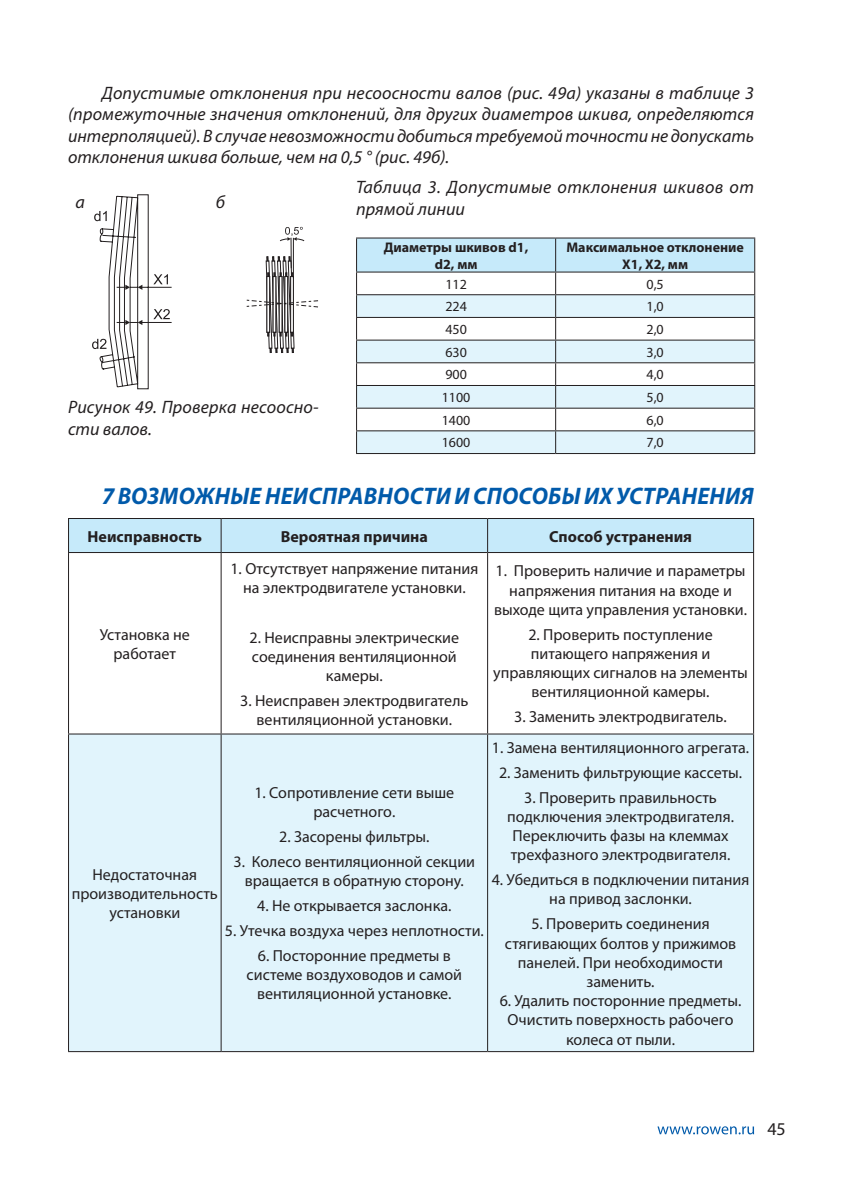
<style>
.page{position:relative;width:842px;height:1191px;background:#fff}
.page>*{position:absolute;margin:0;border:0;box-sizing:border-box;transform-origin:0 0}
.t1{font:italic 700 24px "Myriad Pro";color:#015aaa;scale:.96 1}
.t2{font:italic 18px/21.6px "Myriad Pro";color:#231f20;text-align:justify}
.t3{font:italic 18px/21.6px "Myriad Pro";letter-spacing:.02em;color:#231f20}
.t4{font:18px "Myriad Pro";color:#231f20}
.t5{font:16px/19.2px "Myriad Pro";color:#231f20;text-align:center}
.t6{font:700 16px "Myriad Pro";color:#231f20}
.t7{font:700 14px/16.8px "Myriad Pro";color:#231f20;text-align:center}
.t8{font:14px "Myriad Pro";color:#231f20}
</style>
<div class="page">
<svg style="left:657px;top:1126px;width:97px;height:8px"></svg>
<svg style="left:92px;top:194px;width:80px;height:195px"></svg>
<svg style="left:246px;top:256px;width:73px;height:97px"></svg>
<hr style="left:293px;top:238px;width:1px;height:40px;background:#231f20">
<hr style="left:291px;top:238px;width:1px;height:30px;background:#231f20">
<svg style="left:280px;top:227px;width:25px;height:14px"></svg>
<hr style="left:356px;top:237px;width:200px;height:1px;background:#231f20">
<hr style="left:556px;top:237px;width:199px;height:1px;background:#231f20">
<hr style="left:356px;top:453px;width:200px;height:1px;background:#231f20">
<hr style="left:556px;top:453px;width:199px;height:1px;background:#231f20">
<svg style="left:356px;top:238px;width:399px;height:215px"></svg>
<div style="left:69px;top:519px;width:684px;height:33px;background:#c6eafa"></div>
<div style="left:69px;top:734px;width:684px;height:317px;background:#e1f4fc"></div>
<hr style="left:68px;top:518px;width:153px;height:1px;background:#231f20">
<hr style="left:68px;top:519px;width:1px;height:33px;background:#231f20">
<hr style="left:221px;top:518px;width:267px;height:1px;background:#231f20">
<hr style="left:221px;top:519px;width:1px;height:33px;background:#231f20">
<hr style="left:488px;top:518px;width:266px;height:1px;background:#231f20">
<hr style="left:487px;top:519px;width:1px;height:33px;background:#231f20">
<hr style="left:753px;top:519px;width:1px;height:33px;background:#231f20">
<hr style="left:68px;top:552px;width:153px;height:1px;background:#231f20">
<hr style="left:68px;top:553px;width:1px;height:180px;background:#231f20">
<hr style="left:221px;top:552px;width:267px;height:1px;background:#231f20">
<hr style="left:221px;top:553px;width:1px;height:180px;background:#231f20">
<hr style="left:488px;top:552px;width:266px;height:1px;background:#231f20">
<hr style="left:487px;top:553px;width:1px;height:180px;background:#231f20">
<hr style="left:753px;top:553px;width:1px;height:180px;background:#231f20">
<hr style="left:68px;top:733px;width:153px;height:1px;background:#231f20">
<hr style="left:68px;top:734px;width:1px;height:317px;background:#231f20">
<hr style="left:221px;top:733px;width:267px;height:1px;background:#231f20">
<hr style="left:221px;top:734px;width:1px;height:317px;background:#231f20">
<hr style="left:488px;top:733px;width:266px;height:1px;background:#231f20">
<hr style="left:487px;top:734px;width:1px;height:317px;background:#231f20">
<hr style="left:753px;top:734px;width:1px;height:317px;background:#231f20">
<hr style="left:68px;top:1051px;width:153px;height:1px;background:#231f20">
<hr style="left:221px;top:1051px;width:267px;height:1px;background:#231f20">
<hr style="left:488px;top:1051px;width:266px;height:1px;background:#231f20">
<p class="t2" style="left:68px;top:81px;width:687px;text-indent:34px">Допустимые отклонения при несоосности валов (рис. 49а) указаны в таблице 3 (промежуточные значения отклонений, для других диаметров шкива, определяются интерполяцией). В случае невозможности добиться требуемой точности не допускать отклонения шкива больше, чем на 0,5 ° (рис. 49б).</p>
<p class="t3" style="left:356px;top:176px;width:399px">Таблица 3. Допустимые отклонения шкивов от прямой линии</p>
<p class="t7" style="left:384px;top:238px;width:146px">Диаметры шкивов d1, d2, мм</p>
<p class="t7" style="left:566px;top:238px;width:179px">Максимальное отклонение<br>Х1, Х2, мм</p>
<p class="t8" style="left:445px;top:275px;width:23px">112</p>
<p class="t8" style="left:646px;top:275px;width:19px">0,5</p>
<p class="t8" style="left:445px;top:298px;width:23px">224</p>
<p class="t8" style="left:646px;top:298px;width:19px">1,0</p>
<p class="t8" style="left:445px;top:321px;width:23px">450</p>
<p class="t8" style="left:646px;top:321px;width:19px">2,0</p>
<p class="t8" style="left:445px;top:343px;width:23px">630</p>
<p class="t8" style="left:646px;top:343px;width:19px">3,0</p>
<p class="t8" style="left:445px;top:366px;width:23px">900</p>
<p class="t8" style="left:646px;top:366px;width:19px">4,0</p>
<p class="t8" style="left:442px;top:389px;width:30px">1100</p>
<p class="t8" style="left:646px;top:389px;width:19px">5,0</p>
<p class="t8" style="left:442px;top:411px;width:30px">1400</p>
<p class="t8" style="left:646px;top:411px;width:19px">6,0</p>
<p class="t8" style="left:442px;top:434px;width:30px">1600</p>
<p class="t8" style="left:646px;top:434px;width:19px">7,0</p>
<p class="t2" style="left:75px;top:190px;width:11px">а</p>
<p class="t2" style="left:216px;top:190px;width:11px">б</p>
<p class="t2" style="left:68px;top:396px;width:252px">Рисунок 49. Проверка несоосно&shy;сти валов.</p>
<h1 class="t1" style="left:102px;top:480px;width:49px">7 Возможные</h1>
<h1 class="t1" style="left:265px;top:480px;width:16px">неисправности</h1>
<h1 class="t1" style="left:454px;top:480px;width:37px">испособы</h1>
<h1 class="t1" style="left:584px;top:480px;width:49px">их устранения</h1>
<p class="t6" style="left:88px;top:525px;width:116px">Неисправность</p>
<p class="t6" style="left:281px;top:525px;width:149px">Вероятная причина</p>
<p class="t6" style="left:549px;top:525px;width:145px">Способ устранения</p>
<p class="t5" style="left:100px;top:624px;width:92px">Установка не работает</p>
<p class="t5" style="left:230px;top:558px;width:249px">1. Отсутствует напряжение питания на электродвигателе установки.</p>
<p class="t5" style="left:250px;top:627px;width:211px">2. Неисправны электрические соединения вентиляционной камеры.</p>
<p class="t5" style="left:240px;top:690px;width:230px">3. Неисправен электродвигатель вентиляционной установки.</p>
<p class="t5" style="left:72px;top:864px;width:148px">Недостаточная производительность установки</p>
<p class="t5" style="left:254px;top:783px;width:201px">1. Сопротивление сети выше расчетного.</p>
<p class="t5" style="left:279px;top:827px;width:152px">2. Засорены фильтры.</p>
<p class="t5" style="left:234px;top:852px;width:243px">3. Колесо вентиляционной секции вращается в обратную сторону.</p>
<p class="t5" style="left:257px;top:896px;width:196px">4. Не открывается заслонка.</p>
<p class="t5" style="left:225px;top:921px;width:261px">5. Утечка воздуха через неплотности.</p>
<p class="t5" style="left:247px;top:945px;width:217px">6. Посторонние предметы в системе воздуховодов и самой вентиляционной установке.</p>
<p class="t5" style="left:494px;top:561px;width:255px">1. Проверить наличие и параметры напряжения питания на входе и выходе щита управления установки.</p>
<p class="t5" style="left:493px;top:624px;width:256px">2. Проверить поступление питающего напряжения и управляющих сигналов на элементы вентиляционной камеры.</p>
<p class="t5" style="left:514px;top:707px;width:214px">3. Заменить электродвигатель.</p>
<p class="t5" style="left:492px;top:737px;width:259px">1. Замена вентиляционного агрегата.</p>
<p class="t5" style="left:499px;top:762px;width:245px">2. Заменить фильтрующие кассеты.</p>
<p class="t5" style="left:507px;top:787px;width:228px">3. Проверить правильность подключения электродвигателя.<br>Переключить фазы на клеммах трехфазного электродвигателя.</p>
<p class="t5" style="left:492px;top:870px;width:259px">4. Убедиться в подключении питания на привод заслонки.</p>
<p class="t5" style="left:505px;top:914px;width:233px">5. Проверить соединения стягивающих болтов у прижимов панелей. При необходимости заменить.</p>
<p class="t5" style="left:500px;top:991px;width:243px">6. Удалить посторонние предметы.<br>Очистить поверхность рабочего колеса от пыли.</p>
<p class="t4" style="left:767px;top:1117px;width:20px">45</p>
</div>
